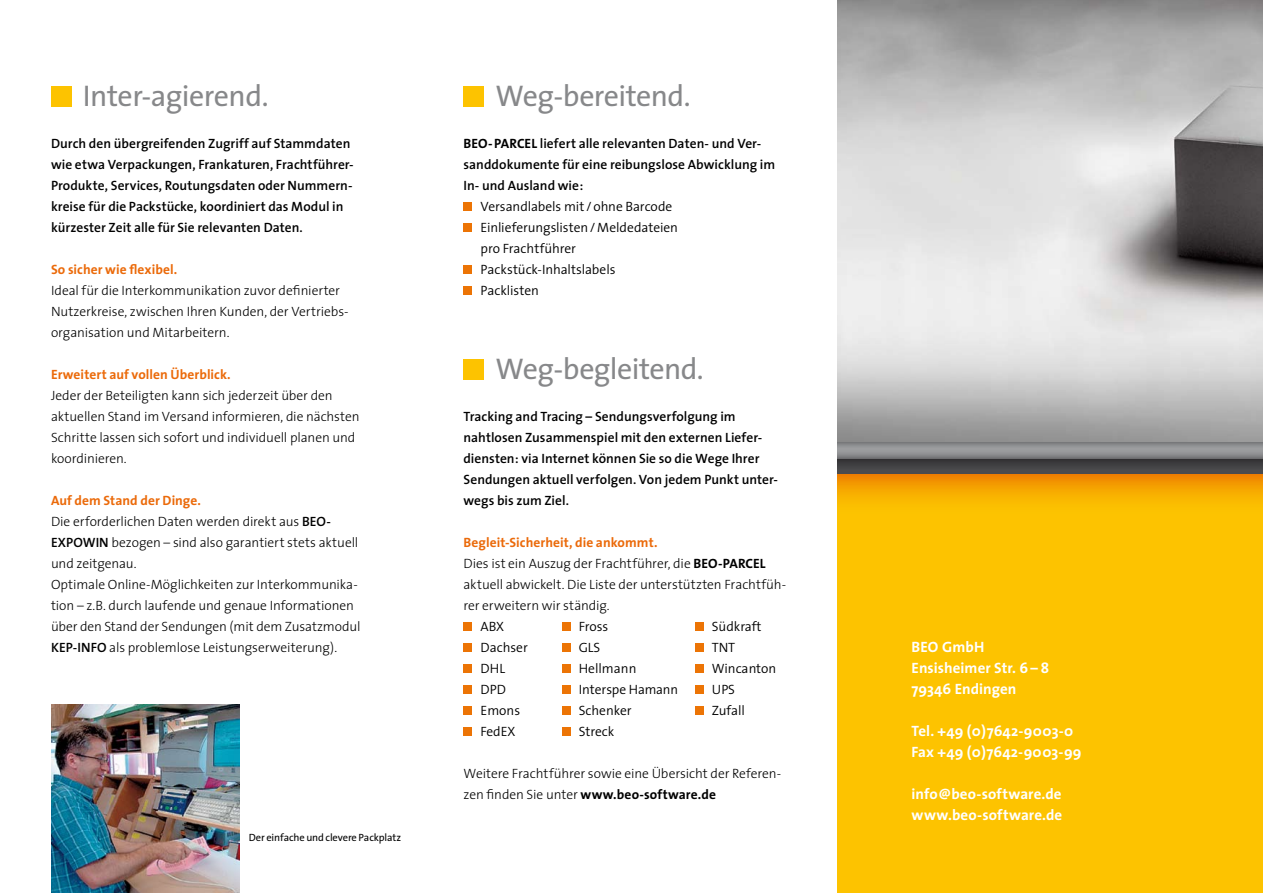
<style>
.page{position:relative;width:1263px;height:893px;background:#fff}
.page>*{position:absolute;margin:0;border:0;box-sizing:border-box;transform-origin:0 0}
.t1{font:30px "The Sans";letter-spacing:-.02em;color:#87888a}
.t2{font:700 15px/21px "The Sans";letter-spacing:.005em;color:#fff}
.t3{font:300 13.5px/21px "The Sans";letter-spacing:-.005em;color:#000}
.t4{font:600 13.5px/21px "The Sans";color:#000}
.t5{font:300 13.5px/21px "The Sans";color:#000}
.t6{font:700 13.5px "The Sans";letter-spacing:.005em;color:#eb6a0a}
.t7{font:10.5px "The Sans";letter-spacing:-.01em;color:#000}
.s1{font-weight:700;color:#eb6a0a}
.s2{font-weight:600}
.s3{font-weight:700}
</style>
<div class="page">
<img style="left:51px;top:705px;width:188px;height:188px">
<img style="left:837px;top:0;width:426px;height:442px">
<div style="left:837px;top:475px;width:426px;height:418px;background:#fdc300"></div>
<div style="left:837px;top:472px;width:426px;height:45px;background:linear-gradient(to bottom,#ef8300,#ffd100)"></div>
<svg style="left:837px;top:459px;width:426px;height:15px;background:#414143"></svg>
<svg style="left:837px;top:442px;width:426px;height:17px;background:#8a8b8d"></svg>
<div style="left:51px;top:86px;width:21px;height:20px;background:#fdc300"></div>
<div style="left:463px;top:86px;width:21px;height:20px;background:#fdc300"></div>
<div style="left:463px;top:202px;width:9px;height:9px;background:#ec7405"></div>
<div style="left:463px;top:223px;width:9px;height:9px;background:#ec7405"></div>
<div style="left:463px;top:265px;width:9px;height:9px;background:#ec7405"></div>
<div style="left:463px;top:286px;width:9px;height:9px;background:#ec7405"></div>
<div style="left:463px;top:359px;width:21px;height:20px;background:#fdc300"></div>
<div style="left:463px;top:622px;width:9px;height:9px;background:#ec7405"></div>
<div style="left:463px;top:643px;width:9px;height:9px;background:#ec7405"></div>
<div style="left:463px;top:664px;width:9px;height:9px;background:#ec7405"></div>
<div style="left:463px;top:685px;width:9px;height:9px;background:#ec7405"></div>
<div style="left:463px;top:706px;width:9px;height:9px;background:#ec7405"></div>
<div style="left:463px;top:727px;width:9px;height:9px;background:#ec7405"></div>
<div style="left:562px;top:622px;width:8px;height:9px;background:#ec7405"></div>
<div style="left:562px;top:643px;width:8px;height:9px;background:#ec7405"></div>
<div style="left:562px;top:664px;width:8px;height:9px;background:#ec7405"></div>
<div style="left:562px;top:685px;width:8px;height:9px;background:#ec7405"></div>
<div style="left:562px;top:706px;width:8px;height:9px;background:#ec7405"></div>
<div style="left:562px;top:727px;width:8px;height:9px;background:#ec7405"></div>
<div style="left:695px;top:622px;width:9px;height:9px;background:#ec7405"></div>
<div style="left:695px;top:643px;width:9px;height:9px;background:#ec7405"></div>
<div style="left:695px;top:664px;width:9px;height:9px;background:#ec7405"></div>
<div style="left:695px;top:685px;width:9px;height:9px;background:#ec7405"></div>
<div style="left:695px;top:706px;width:9px;height:9px;background:#ec7405"></div>
<h1 class="t1" style="left:83px;top:71px;width:187px">Inter-agierend.</h1>
<p class="t4" style="left:51px;top:133px;width:304px">Durch den übergreifenden Zugriff auf Stammdaten wie etwa Verpackungen, Frankaturen, Frachtführer-Produkte, Services, Routungsdaten oder Nummern&shy;kreise für die Packstücke, koordiniert das Modul in kürzester Zeit alle für Sie relevanten Daten.</p>
<p class="t6" style="left:51px;top:258px;width:128px">So sicher wie flexibel.</p>
<p class="t3" style="left:51px;top:280px;width:299px">Ideal für die Interkommunikation zuvor definierter<br>Nutzerkreise, zwischen Ihren Kunden, der Vertriebs&shy;organisation und Mitarbeitern.</p>
<p class="t6" style="left:51px;top:363px;width:181px">Erweitert auf vollen Überblick.</p>
<p class="t3" style="left:51px;top:385px;width:310px">Jeder der Beteiligten kann sich jederzeit über den aktuellen Stand im Versand informieren, die nächsten Schritte lassen sich sofort und individuell planen und koordinieren.</p>
<p class="t3" style="left:51px;top:490px;width:311px"><span class="s1">Auf dem Stand der Dinge.<br></span>Die erforderlichen Daten werden direkt aus <span class="s2">BEO-EXPOWIN</span> bezogen – sind also garantiert stets aktuell und zeitgenau.<br>Optimale Online-Möglichkeiten zur Interkommunika&shy;tion – z.B. durch laufende und genaue Informationen über den Stand der Sendungen (mit dem Zusatzmodul <span class="s2">KEP-INFO</span> als problemlose Leistungserweiterung).</p>
<p class="t7" style="left:249px;top:829px;width:154px">Der einfache und clevere Packplatz</p>
<h1 class="t1" style="left:495px;top:71px;width:197px">Weg-bereitend.</h1>
<p class="t4" style="left:463px;top:133px;width:313px"><span class="s3">BEO-PARCEL</span> liefert alle relevanten Daten- und Ver&shy;sanddokumente für eine reibungslose Abwicklung im<br>In- und Ausland wie:</p>
<p class="t5" style="left:480px;top:196px;width:199px">Versandlabels mit /ohne Barcode<br>Einlieferungslisten/Meldedateien pro Frachtführer<br>Packstück-Inhaltslabels<br>Packlisten</p>
<h1 class="t1" style="left:495px;top:344px;width:210px">Weg-begleitend.</h1>
<p class="t4" style="left:463px;top:406px;width:316px">Tracking and Tracing – Sendungsverfolgung im nahtlosen Zusammenspiel mit den externen Liefer&shy;diensten: via Internet können Sie so die Wege Ihrer Sendungen aktuell verfolgen. Von jedem Punkt unter&shy;wegs bis zum Ziel.</p>
<p class="t3" style="left:463px;top:532px;width:324px"><span class="s1">Begleit-Sicherheit, die ankommt.<br></span>Dies ist ein Auszug der Frachtführer, die <span class="s3">BEO-PARCEL </span>aktuell abwickelt. Die Liste der unterstützten Frachtfüh&shy;rer erweitern wir ständig.</p>
<p class="t5" style="left:480px;top:616px;width:49px">ABX<br>Dachser<br>DHL<br>DPD<br>Emons<br>FedEX</p>
<p class="t5" style="left:579px;top:616px;width:101px">Fross<br>GLS<br>Hellmann<br>Interspe Hamann<br>Schenker<br>Streck</p>
<p class="t5" style="left:712px;top:616px;width:66px">Südkraft<br>TNT<br>Wincanton<br>UPS<br>Zufall</p>
<p class="t3" style="left:463px;top:763px;width:319px">Weitere Frachtführer sowie eine Übersicht der Referen&shy;zen finden Sie unter <span class="s3">www.beo-software.de</span></p>
<p class="t2" style="left:911px;top:636px;width:139px">BEO GmbH<br>Ensisheimer Str. 6 – 8<br>79346 Endingen</p>
<p class="t2" style="left:911px;top:720px;width:172px">Tel. +49 (0)7642-9003-0<br>Fax +49 (0)7642-9003-99</p>
<p class="t2" style="left:911px;top:783px;width:152px">info@beo-software.de www.beo-software.de</p>
</div>
